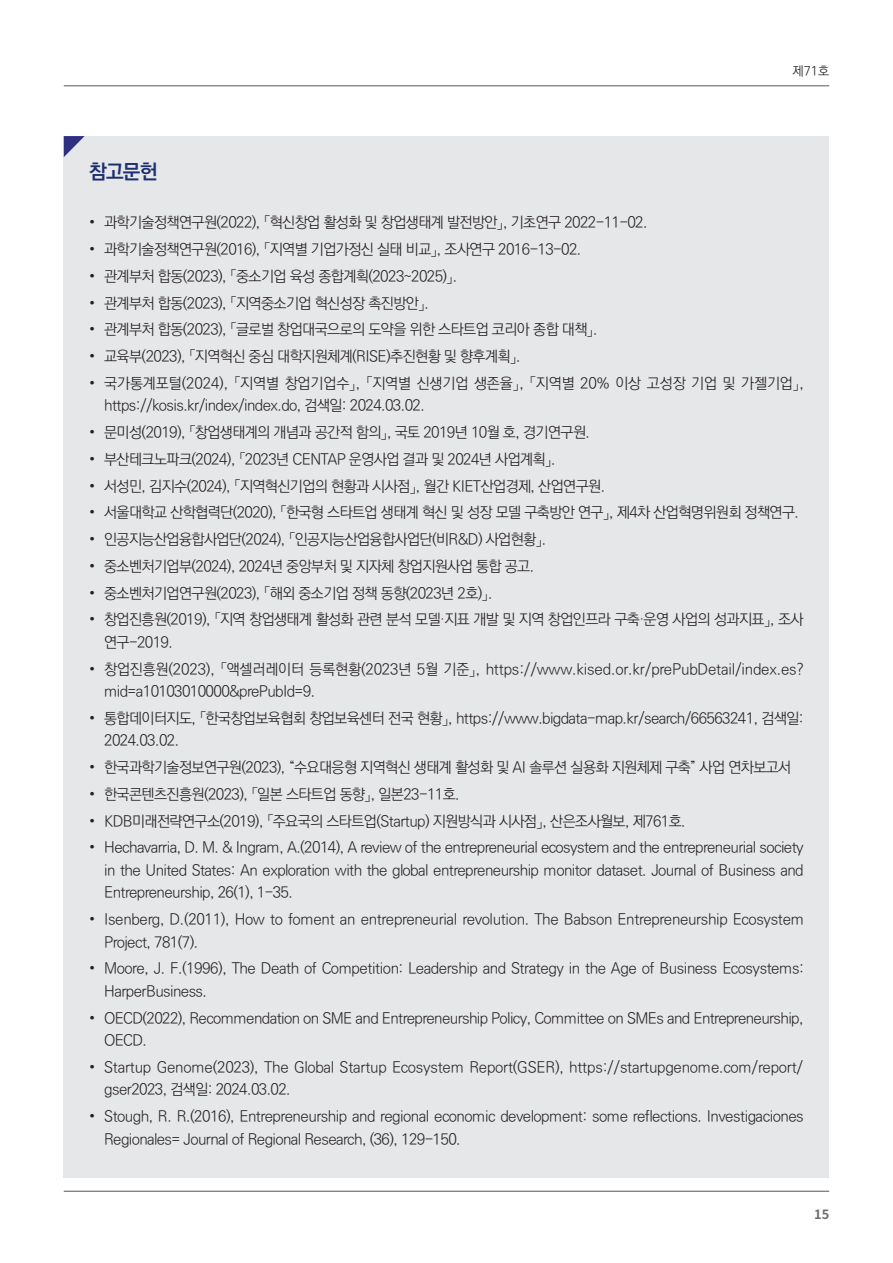
<style>
.page{position:relative;width:893px;height:1263px;background:#fff}
.page>*{position:absolute;margin:0;border:0;box-sizing:border-box;transform-origin:0 0}
.t1{font:700 20.25px "Ko Pub World Dotum";color:#1c2f6f}
.t2{font:300 15px/22.5px "Ko Pub World Dotum";letter-spacing:-.04em;color:#231f20}
.t3{font:300 15px/22.5px "Ko Pub World Dotum";letter-spacing:-.015em;color:#231f20}
.t4{font:300 15px/22.5px "Ko Pub World Dotum";letter-spacing:-.01em;color:#231f20}
.t5{font:300 12.75px "Ko Pub World Dotum";color:#231f20}
.t6{font:700 12.75px "Noto Sans CJ Kkr";color:#6c6d70}
</style>
<div class="page">
<hr style="left:64px;top:1191px;width:765px;height:1px;background:#57585a">
<hr style="left:64px;top:85px;width:765px;height:1px;background:#57585a">
<div style="left:64px;top:136px;width:765px;height:1042px;background:#e6e7e9"></div>
<svg style="left:64px;top:136px;width:21px;height:21px"></svg>
<p class="t5" style="left:793px;top:62px;width:38px">제71호</p>
<h1 class="t1" style="left:89px;top:157px;width:70px">참고문헌</h1>
<p class="t2" style="left:89px;top:212px;width:560px">• 과학기술정책연구원(2022), 「혁신창업 활성화 및 창업생태계 발전방안」, 기초연구 2022-11-02.</p>
<p class="t2" style="left:89px;top:239px;width:494px">• 과학기술정책연구원(2016), 「지역별 기업가정신 실태 비교」, 조사연구 2016-13-02.</p>
<p class="t2" style="left:89px;top:265px;width:369px">• 관계부처 합동(2023), 「중소기업 육성 종합계획(2023~2025)」.</p>
<p class="t2" style="left:89px;top:292px;width:341px">• 관계부처 합동(2023), 「지역중소기업 혁신성장 촉진방안」.</p>
<p class="t2" style="left:89px;top:319px;width:510px">• 관계부처 합동(2023), 「글로벌 창업대국으로의 도약을 위한 스타트업 코리아 종합 대책」.</p>
<p class="t2" style="left:89px;top:346px;width:433px">• 교육부(2023), 「지역혁신 중심 대학지원체계(RISE)추진현황 및 향후계획」.</p>
<p class="t4" style="left:104px;top:372px;width:701px;text-indent:-15px">• 국가통계포털(2024), 「지역별 창업기업수」, 「지역별 신생기업 생존율」, 「지역별 20% 이상 고성장 기업 및 가젤기업」, https://kosis.kr/index/index.do, 검색일: 2024.03.02.</p>
<p class="t2" style="left:89px;top:422px;width:502px">• 문미성(2019), 「창업생태계의 개념과 공간적 함의」, 국토 2019년 10월 호, 경기연구원.</p>
<p class="t2" style="left:89px;top:448px;width:468px">• 부산테크노파크(2024), 「2023년 CENTAP 운영사업 결과 및 2024년 사업계획」.</p>
<p class="t2" style="left:89px;top:475px;width:517px">• 서성민, 김지수(2024), 「지역혁신기업의 현황과 시사점」, 월간 KIET산업경제, 산업연구원.</p>
<p class="t2" style="left:89px;top:502px;width:711px">• 서울대학교 산학협력단(2020), 「한국형 스타트업 생태계 혁신 및 성장 모델 구축방안 연구」, 제4차 산업혁명위원회 정책연구.</p>
<p class="t2" style="left:89px;top:529px;width:459px">• 인공지능산업융합사업단(2024), 「인공지능산업융합사업단(비R&amp;D) 사업현황」.</p>
<p class="t2" style="left:89px;top:555px;width:446px">• 중소벤처기업부(2024), 2024년 중앙부처 및 지자체 창업지원사업 통합 공고.</p>
<p class="t2" style="left:89px;top:582px;width:405px">• 중소벤처기업연구원(2023), 「해외 중소기업 정책 동향(2023년 2호)」.</p>
<p class="t2" style="left:104px;top:609px;width:701px;text-indent:-15px">• 창업진흥원(2019), 「지역 창업생태계 활성화 관련 분석 모델·지표 개발 및 지역 창업인프라 구축·운영 사업의 성과지표」, 조사 연구-2019.</p>
<p class="t3" style="left:104px;top:658px;width:701px;text-indent:-15px">• 창업진흥원(2023), 「액셀러레이터 등록현황(2023년 5월 기준」, https://www.kised.or.kr/prePubDetail/index.es? mid=a10103010000&amp;prePubId=9.</p>
<p class="t2" style="left:104px;top:707px;width:701px;text-indent:-15px">• 통합데이터지도, 「한국창업보육협회 창업보육센터 전국 현황」, https://www.bigdata-map.kr/search/66563241, 검색일:<br>2024.03.02.</p>
<p class="t2" style="left:89px;top:757px;width:704px">• 한국과학기술정보연구원(2023), “수요대응형 지역혁신 생태계 활성화 및 AI 솔루션 실용화 지원체제 구축” 사업 연차보고서</p>
<p class="t2" style="left:89px;top:783px;width:372px">• 한국콘텐츠진흥원(2023), 「일본 스타트업 동향」, 일본23-11호.</p>
<p class="t2" style="left:89px;top:810px;width:598px">• KDB미래전략연구소(2019), 「주요국의 스타트업(Startup) 지원방식과 시사점」, 산은조사월보, 제761호.</p>
<p class="t2" style="left:104px;top:837px;width:701px;text-align:justify;text-indent:-15px">• Hechavarria, D. M. &amp; Ingram, A.(2014), A review of the entrepreneurial ecosystem and the entrepreneurial society in the United States: An exploration with the global entrepreneurship monitor dataset. Journal of Business and Entrepreneurship, 26(1), 1-35.</p>
<p class="t2" style="left:104px;top:908px;width:701px;text-indent:-15px">• Isenberg, D.(2011), How to foment an entrepreneurial revolution. The Babson Entrepreneurship Ecosystem<br>Project, 781(7).</p>
<p class="t2" style="left:104px;top:958px;width:701px;text-indent:-15px">• Moore, J. F.(1996), The Death of Competition: Leadership and Strategy in the Age of Business Ecosystems:<br>HarperBusiness.</p>
<p class="t2" style="left:104px;top:1007px;width:701px;text-indent:-15px">• OECD(2022), Recommendation on SME and Entrepreneurship Policy, Committee on SMEs and Entrepreneurship,<br>OECD.</p>
<p class="t3" style="left:104px;top:1056px;width:700px;text-indent:-15px">• Startup Genome(2023), The Global Startup Ecosystem Report(GSER), https://startupgenome.com/report/ gser2023, 검색일: 2024.03.02.</p>
<p class="t2" style="left:104px;top:1105px;width:701px;text-indent:-15px">• Stough, R. R.(2016), Entrepreneurship and regional economic development: some reflections. Investigaciones<br>Regionales= Journal of Regional Research, (36), 129-150.</p>
<p class="t6" style="left:814px;top:1207px;width:17px">15</p>
</div>
